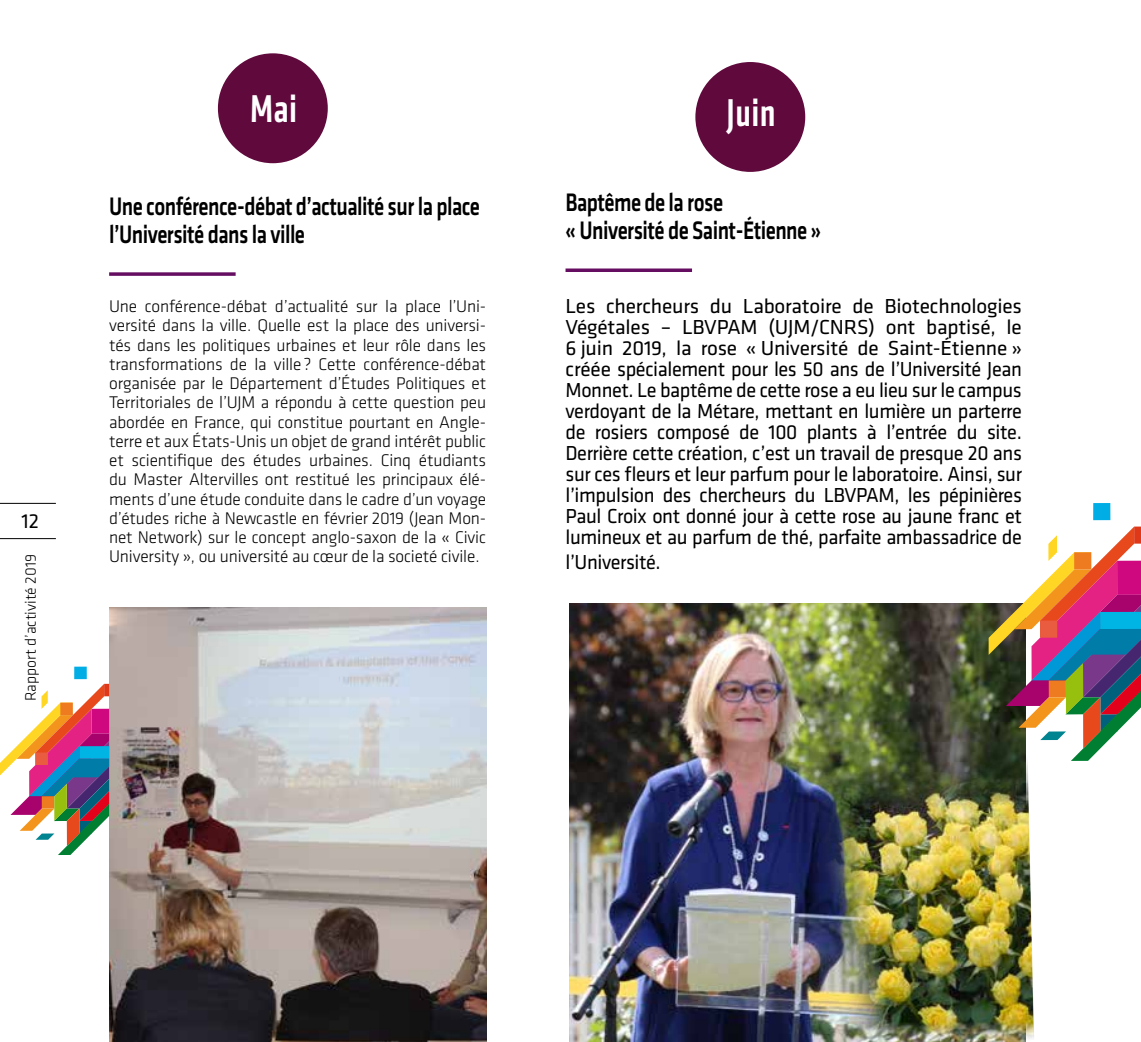
<style>
.page{position:relative;width:1141px;height:1042px;background:#fff}
.page>*{position:absolute;margin:0;border:0;box-sizing:border-box;transform-origin:0 0}
.t1{font:500 condensed 40.25px "Klavika";letter-spacing:.03em;color:#fff;scale:.9 1}
.t2{font:500 26.25px/28px "Klavika";letter-spacing:-.025em;color:#000;scale:.8 1}
.t3{font:21px/21px "Klavika";letter-spacing:-.02em;color:#000;text-align:justify}
.t4{font:300 17.5px/19.2px "Klavika";letter-spacing:-.01em;color:#000;text-align:justify}
.t5{font:300 15.75px "Klavika";color:#000}
</style>
<div class="page">
<hr style="left:0;top:538px;width:56px;height:1px;background:#000">
<hr style="left:0;top:503px;width:56px;height:1px;background:#000">
<svg style="left:566px;top:268px;width:126px;height:4px"></svg>
<img style="left:569px;top:603px;width:420px;height:439px">
<img style="left:800px;top:747px;width:234px;height:295px">
<div style="left:695px;top:62px;width:110px;height:110px;background:#60093c;border-radius:50%"></div>
<svg style="left:109px;top:272px;width:127px;height:4px"></svg>
<div style="left:218px;top:53px;width:110px;height:110px;background:#60093c;border-radius:50%"></div>
<img style="left:109px;top:608px;width:377px;height:434px">
<svg style="left:989px;top:527px;width:152px;height:234px"></svg>
<div style="left:1134px;top:526px;width:7px;height:18px;background:#de3819"></div>
<div style="left:1093px;top:503px;width:17px;height:17px;background:#00ade5"></div>
<svg style="left:0;top:684px;width:109px;height:171px"></svg>
<div style="left:104px;top:684px;width:5px;height:12px;background:#de3819"></div>
<div style="left:74px;top:666px;width:13px;height:13px;background:#00ade5"></div>
<p class="t3" style="left:21px;top:510px;width:19px">12</p>
<p class="t5" style="left:21px;top:701px;width:149px;rotate:-90deg">Rapport d’activité 2019</p>
<h1 class="t1" style="left:250px;top:83px;width:53px">Mai</h1>
<h2 class="t2" style="left:109px;top:191px;width:465px">Une conférence-débat d’actualité sur la place l’Université dans la ville</h2>
<p class="t4" style="left:109px;top:296px;width:379px">Une conférence-débat d’actualité sur la place l’Uni&shy;versité dans la ville. Quelle est la place des universi&shy;tés dans les politiques urbaines et leur rôle dans les transformations de la ville? Cette conférence-débat organisée par le Département d’Études Politiques et Territoriales de l’UJM a répondu à cette question peu abordée en France, qui constitue pourtant en Angle&shy;terre et aux États-Unis un objet de grand intérêt public et scientifique des études urbaines. Cinq étudiants du Master Altervilles ont restitué les principaux élé&shy;ments d’une étude conduite dans le cadre d’un voyage d’études riche à Newcastle en février 2019 (Jean Mon&shy;net Network) sur le concept anglo-saxon de la « Civic University », ou université au cœur de la societé civile.</p>
<h1 class="t1" style="left:727px;top:87px;width:55px">Juin</h1>
<h2 class="t2" style="left:566px;top:187px;width:321px">Baptême de la rose<br>« Université de Saint-Étienne »</h2>
<p class="t3" style="left:566px;top:294px;width:458px">Les chercheurs du Laboratoire de Biotechnologies Végétales – LBVPAM (UJM/CNRS) ont baptisé, le 6 juin 2019, la rose « Université de Saint-Étienne » créée spécialement pour les 50 ans de l’Université Jean Monnet. Le baptême de cette rose a eu lieu sur le campus verdoyant de la Métare, mettant en lumière un parterre de rosiers composé de 100 plants à l’entrée du site.<br>Derrière cette création, c’est un travail de presque 20 ans sur ces fleurs et leur parfum pour le laboratoire. Ainsi, sur l’impulsion des chercheurs du LBVPAM, les pépinières Paul Croix ont donné jour à cette rose au jaune franc et lumineux et au parfum de thé, parfaite ambassadrice de</p>
<p class="t3" style="left:566px;top:551px;width:97px">l’Université.</p>
</div>
